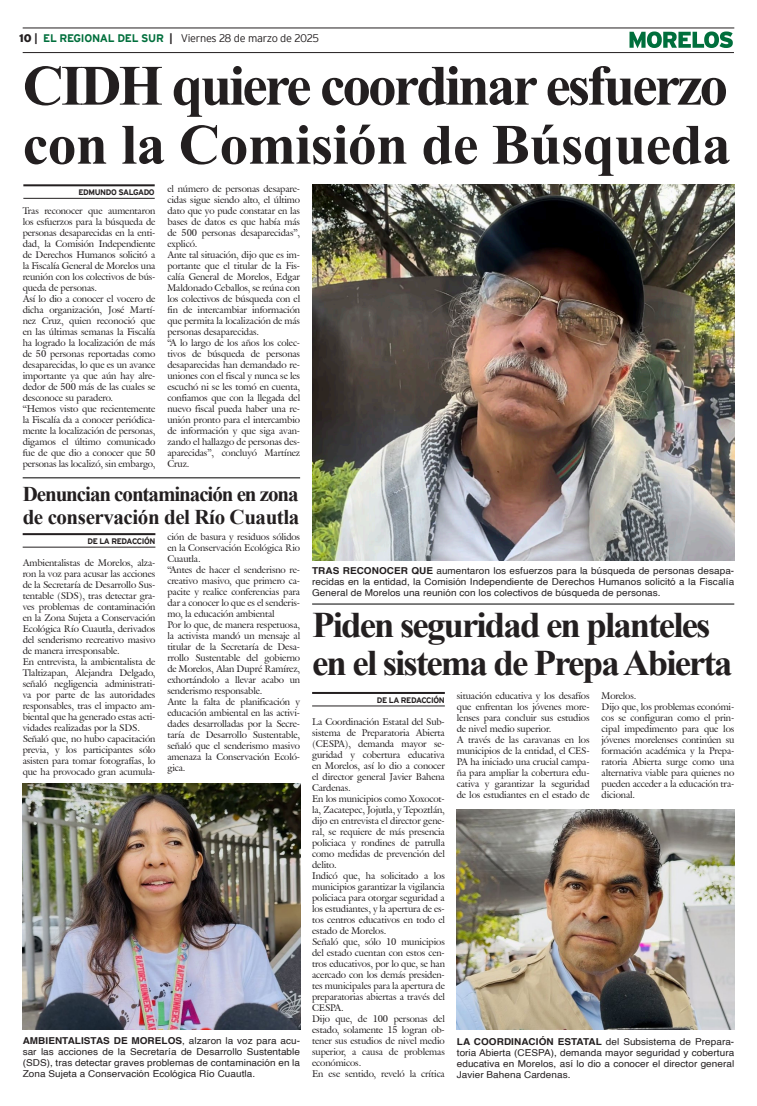
<style>
.page{position:relative;width:757px;height:1106px;background:#fff}
.page>*{position:absolute;margin:0;border:0;box-sizing:border-box;transform-origin:0 0}
.Cabeza_01{font:700 57px "Times New Roman";letter-spacing:-.05em;color:#231f20}
.Cabeza_01-2{font:700 57px "Times New Roman";letter-spacing:-.01em;color:#231f20}
.Cabeza_02{font:700 36px "Times New Roman";letter-spacing:-.05em;color:#231f20}
.Cabeza_03{font:700 21px "Times New Roman";letter-spacing:-.05em;color:#231f20}
.Cabeza_03-2{font:700 21px "Times New Roman";letter-spacing:-.02em;color:#231f20}
.t1{font:300 11px "Interstate";letter-spacing:-.03em;color:#231f20}
.t2{font:9.5px/11px "Galliard IT Cby BT";letter-spacing:-.01em;color:#231f20;text-align:justify}
.Pie_de_foto{font:9.5px/11px "Helvetica";letter-spacing:.005em;color:#231f20;text-align:justify;scale:1.05 1}
.t3{font:700 8px "Interstate";letter-spacing:-.05em;color:#231f20}
.s1{font-weight:900}
.s2{font-weight:700}
.s3{font-weight:700;color:#006f3c}
</style>
<div class="page">
<hr style="left:23px;top:28px;width:711px;height:1px;background:#231f20">
<hr style="left:23px;top:52px;width:711px;height:1px;background:#231f20">
<svg style="left:629px;top:31px;width:104px;height:17px"></svg>
<hr style="left:23px;top:184px;width:132px;height:2px;background:#231f20">
<hr style="left:23px;top:198px;width:132px;height:1px;background:#231f20">
<hr style="left:23px;top:477px;width:277px;height:1px;background:#000">
<hr style="left:23px;top:533px;width:132px;height:2px;background:#231f20">
<hr style="left:23px;top:547px;width:132px;height:1px;background:#231f20">
<hr style="left:312px;top:692px;width:133px;height:2px;background:#231f20">
<hr style="left:312px;top:705px;width:133px;height:1px;background:#231f20">
<hr style="left:312px;top:603px;width:422px;height:1px;background:#000">
<img style="left:312px;top:184px;width:422px;height:376px">
<img style="left:457px;top:809px;width:277px;height:220px">
<img style="left:23px;top:783px;width:277px;height:246px">
<p class="t1" style="left:19px;top:32px;width:301px"><span class="s1">10</span> <span class="s2">|</span> <span class="s3">EL REGIONAL DEL SUR</span> <span class="s2">|</span> Viernes 28 de marzo de 2025</p>
<p class="Cabeza_01" style="left:23px;top:44px;width:707px">CIDH quiere coordinar esfuerzo</p>
<p class="Cabeza_01-2" style="left:23px;top:103px;width:709px">con la Comisión de Búsqueda</p>
<p class="t3" style="left:78px;top:188px;width:78px">EDMUNDO SALGADO</p>
<p class="t2" style="left:167px;top:183px;width:134px">el número de personas desapare&shy;cidas sigue siendo alto, el último dato que yo pude constatar en las bases de datos es que había más de 500 personas desaparecidas”, explicó.</p>
<p class="t2" style="left:167px;top:249px;width:134px">Ante tal situación, dijo que es im&shy;portante que el titular de la Fis&shy;calía General de Morelos, Edgar Maldonado Ceballos, se reúna con los colectivos de búsqueda con el fin de intercambiar información que permita la localización de más personas desaparecidas.</p>
<p class="t2" style="left:167px;top:337px;width:134px">“A lo largo de los años los colec&shy;tivos de búsqueda de personas desaparecidas han demandado re&shy;uniones con el fiscal y nunca se les escuchó ni se les tomó en cuenta, confiamos que con la llegada del nuevo fiscal pueda haber una re&shy;unión pronto para el intercambio de información y que siga avan&shy;zando el hallazgo de personas des&shy;aparecidas”, concluyó Martínez Cruz.</p>
<p class="t2" style="left:23px;top:205px;width:134px">Tras reconocer que aumentaron los esfuerzos para la búsqueda de personas desaparecidas en la enti&shy;dad, la Comisión Independiente de Derechos Humanos solicitó a la Fiscalía General de Morelos una reunión con los colectivos de bús&shy;queda de personas.</p>
<p class="t2" style="left:23px;top:293px;width:134px">Así lo dio a conocer el vocero de dicha organización, José Martí&shy;nez Cruz, quien reconoció que en las últimas semanas la Fiscalía ha logrado la localización de más de 50 personas reportadas como desaparecidas, lo que es un avance importante ya que aún hay alre&shy;dedor de 500 más de las cuales se desconoce su paradero.</p>
<p class="t2" style="left:23px;top:403px;width:134px">“Hemos visto que recientemente la Fiscalía da a conocer periódica&shy;mente la localización de personas, digamos el último comunicado fue de que dio a conocer que 50 personas las localizó, sin embargo,</p>
<p class="Cabeza_03" style="left:23px;top:478px;width:277px">Denuncian contaminación en zona</p>
<p class="Cabeza_03-2" style="left:23px;top:501px;width:278px">de conservación del Río Cuautla</p>
<p class="t3" style="left:87px;top:536px;width:69px">DE LA REDACCIÓN</p>
<p class="t2" style="left:167px;top:531px;width:134px">ción de basura y residuos sólidos en la Conservación Ecológica Rio Cuautla.</p>
<p class="t2" style="left:167px;top:564px;width:134px">“Antes de hacer el senderisno re&shy;creativo masivo, que primero ca&shy;pacite y realice conferencias para dar a conocer lo que es el senderis&shy;mo, la educación ambiental</p>
<p class="t2" style="left:167px;top:619px;width:134px">Por lo que, de manera respetuosa, la activista mandó un mensaje al titular de la Secretaría de Desa&shy;rrollo Sustentable del gobierno de Morelos, Alan Dupré Ramírez, exhortándolo a llevar acabo un senderismo responsable.</p>
<p class="t2" style="left:167px;top:696px;width:134px">Ante la falta de planificación y educación ambiental en las activi&shy;dades desarrolladas por la Secre&shy;taría de Desarrollo Sustentable, señaló que el senderismo masivo amenaza la Conservación Ecoló&shy;gica.</p>
<p class="t2" style="left:23px;top:557px;width:134px">Ambientalistas de Morelos, alza&shy;ron la voz para acusar las acciones de la Secretaría de Desarrollo Sus&shy;tentable (SDS), tras detectar gra&shy;ves problemas de contaminación en la Zona Sujeta a Conservación Ecológica Río Cuautla, derivados del senderismo recreativo masivo de manera irresponsable.</p>
<p class="t2" style="left:23px;top:656px;width:134px">En entrevista, la ambientalista de Tlaltizapan, Alejandra Delgado, señaló negligencia administrati&shy;va por parte de las autoridades responsables, tras el impacto am&shy;biental que ha generado estas acti&shy;vidades realizadas por la SDS.</p>
<p class="t2" style="left:23px;top:733px;width:134px">Señaló que, no hubo capacitación previa, y los participantes sólo asisten para tomar fotografías, lo que ha provocado gran acumula-</p>
<p class="Pie_de_foto" style="left:23px;top:1035px;width:266px"><span class="s2">AMBIENTALISTAS DE MORELOS</span>, alzaron la voz para acu&shy;sar las acciones de la Secretaría de Desarrollo Sustentable (SDS), tras detectar graves problemas de contaminación en la Zona Sujeta a Conservación Ecológica Río Cuautla.</p>
<p class="Pie_de_foto" style="left:312px;top:565px;width:403px"><span class="s2">TRAS RECONOCER QUE</span> aumentaron los esfuerzos para la búsqueda de personas desapa&shy;recidas en la entidad, la Comisión Independiente de Derechos Humanos solicitó a la Fiscalía General de Morelos una reunión con los colectivos de búsqueda de personas.</p>
<p class="Cabeza_02" style="left:312px;top:599px;width:400px">Piden seguridad en planteles</p>
<p class="Cabeza_02" style="left:312px;top:637px;width:422px">en el sistema de Prepa Abierta</p>
<p class="t3" style="left:377px;top:695px;width:69px">DE LA REDACCIÓN</p>
<p class="t2" style="left:457px;top:690px;width:134px">situación educativa y los desafíos que enfrentan los jóvenes more&shy;lenses para concluir sus estudios de nivel medio superior.</p>
<p class="t2" style="left:457px;top:734px;width:134px">A través de las caravanas en los municipios de la entidad, el CES-PA ha iniciado una crucial campa&shy;ña para ampliar la cobertura edu&shy;cativa y garantizar la seguridad de los estudiantes en el estado de</p>
<p class="t2" style="left:601px;top:690px;width:36px">Morelos.</p>
<p class="t2" style="left:601px;top:701px;width:134px">Dijo que, los problemas económi&shy;cos se configuran como el prin&shy;cipal impedimento para que los jóvenes morelenses continúen su formación académica y la Prepa&shy;ratoria Abierta surge como una alternativa viable para quienes no pueden acceder a la educación tra&shy;dicional.</p>
<p class="t2" style="left:312px;top:715px;width:134px">La Coordinación Estatal del Sub&shy;sistema de Preparatoria Abierta (CESPA), demanda mayor se&shy;guridad y cobertura educativa en Morelos, así lo dio a conocer el director general Javier Bahena Cardenas.</p>
<p class="t2" style="left:312px;top:792px;width:134px">En los municipios como Xoxocot&shy;la, Zacatepec, Jojutla, y Tepoztlán, dijo en entrevista el director gene&shy;ral, se requiere de más presencia policiaca y rondines de patrulla como medidas de prevención del delito.</p>
<p class="t2" style="left:312px;top:869px;width:134px">Indicó que, ha solicitado a los municipios garantizar la vigilancia policiaca para otorgar seguridad a los estudiantes, y la apertura de es&shy;tos centros educativos en todo el estado de Morelos.</p>
<p class="t2" style="left:312px;top:935px;width:134px">Señaló que, sólo 10 municipios del estado cuentan con estos cen&shy;tros educativos, por lo que, se han acercado con los demás presiden&shy;tes municipales para la apertura de preparatorias abiertas a través del CESPA.</p>
<p class="t2" style="left:312px;top:1012px;width:134px">Dijo que, de 100 personas del estado, solamente 15 logran ob&shy;tener sus estudios de nivel medio superior, a causa de problemas económicos.</p>
<p class="t2" style="left:312px;top:1067px;width:134px">En ese sentido, reveló la crítica</p>
<p class="Pie_de_foto" style="left:457px;top:1036px;width:266px"><span class="s2">LA COORDINACIÓN ESTATAL</span> del Subsistema de Prepara&shy;toria Abierta (CESPA), demanda mayor seguridad y cobertura educativa en Morelos, así lo dio a conocer el director general Javier Bahena Cardenas.</p>
</div>
